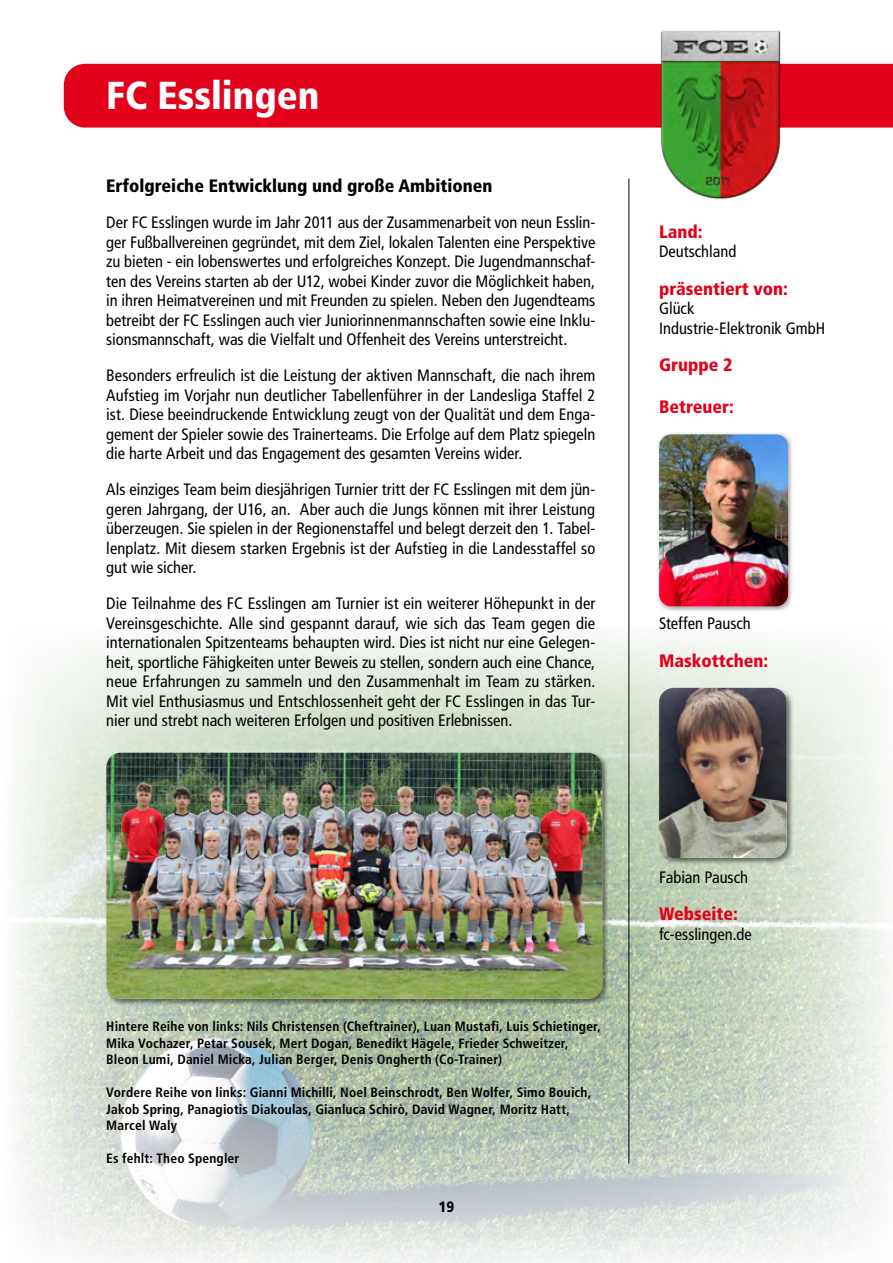
<style>
.page{position:relative;width:893px;height:1263px;background:#fff}
.page>*{position:absolute;margin:0;border:0;box-sizing:border-box;transform-origin:0 0}
.t1{font:900 condensed 39px "Frutiger LT Std";color:#fff}
.t2{font:900 condensed 18px "Frutiger LT Std";color:#e2001a}
.t3{font:900 condensed 18px "Frutiger LT Std";color:#000}
.t4{font:condensed 16.5px/19.5px "Frutiger LT Std";color:#000;text-align:justify}
.t5{font:900 15px "Frutiger LT Pro";color:#000;scale:.85 1}
.t6{font:700 condensed 13.5px/16.5px "Frutiger LT Std";letter-spacing:.015em;color:#000}
</style>
<div class="page">
<img style="left:14px;top:623px;width:878px;height:640px">
<div style="left:657px;top:432px;width:136px;height:180px;background:#000;opacity:.35"></div>
<img style="left:659px;top:434px;width:129px;height:172px">
<div style="left:659px;top:687px;width:135px;height:178px;background:#000;opacity:.5"></div>
<img style="left:659px;top:688px;width:128px;height:170px">
<div style="left:64px;top:64px;width:829px;height:64px;background:#e2001a"></div>
<div style="left:105px;top:752px;width:504px;height:253px;background:#000;opacity:.5"></div>
<img style="left:106px;top:753px;width:496px;height:246px">
<hr style="left:628px;top:179px;width:1px;height:984px;background:#000">
<img style="left:654px;top:30px;width:133px;height:170px">
<h1 class="t1" style="left:106px;top:72px;width:215px">FC Esslingen</h1>
<p class="t3" style="left:106px;top:175px;width:388px">Erfolgreiche Entwicklung und große Ambitionen</p>
<p class="t4" style="left:106px;top:213px;width:490px">Der FC Esslingen wurde im Jahr 2011 aus der Zusammenarbeit von neun Esslin&shy;ger Fußballvereinen gegründet, mit dem Ziel, lokalen Talenten eine Perspektive zu bieten - ein lobenswertes und erfolgreiches Konzept. Die Jugendmannschaf&shy;ten des Vereins starten ab der U12, wobei Kinder zuvor die Möglichkeit haben, in ihren Heimatvereinen und mit Freunden zu spielen. Neben den Jugendteams betreibt der FC Esslingen auch vier Juniorinnenmannschaften sowie eine Inklu&shy;sionsmannschaft, was die Vielfalt und Offenheit des Vereins unterstreicht.</p>
<p class="t4" style="left:106px;top:366px;width:491px">Besonders erfreulich ist die Leistung der aktiven Mannschaft, die nach ihrem Aufstieg im Vorjahr nun deutlicher Tabellenführer in der Landesliga Staffel 2 ist. Diese beeindruckende Entwicklung zeugt von der Qualität und dem Enga&shy;gement der Spieler sowie des Trainerteams. Die Erfolge auf dem Platz spiegeln die harte Arbeit und das Engagement des gesamten Vereins wider.</p>
<p class="t4" style="left:106px;top:480px;width:491px">Als einziges Team beim diesjährigen Turnier tritt der FC Esslingen mit dem jün&shy;geren Jahrgang, der U16, an. Aber auch die Jungs können mit ihrer Leistung überzeugen. Sie spielen in der Regionenstaffel und belegt derzeit den 1. Tabel&shy;lenplatz. Mit diesem starken Ergebnis ist der Aufstieg in die Landesstaffel so gut wie sicher.</p>
<p class="t4" style="left:106px;top:594px;width:491px">Die Teilnahme des FC Esslingen am Turnier ist ein weiterer Höhepunkt in der Vereinsgeschichte. Alle sind gespannt darauf, wie sich das Team gegen die internationalen Spitzenteams behaupten wird. Dies ist nicht nur eine Gelegen&shy;heit, sportliche Fähigkeiten unter Beweis zu stellen, sondern auch eine Chance, neue Erfahrungen zu sammeln und den Zusammenhalt im Team zu stärken.<br>Mit viel Enthusiasmus und Entschlossenheit geht der FC Esslingen in das Tur&shy;nier und strebt nach weiteren Erfolgen und positiven Erlebnissen.</p>
<p class="t6" style="left:106px;top:1018px;width:496px">Hintere Reihe von links: Nils Christensen (Cheftrainer), Luan Mustafi, Luis Schietinger,<br>Mika Vochazer, Petar Sousek, Mert Dogan, Benedikt Hägele, Frieder Schweitzer,<br>Bleon Lumi, Daniel Micka, Julian Berger, Denis Ongherth (Co-Trainer)</p>
<p class="t6" style="left:106px;top:1084px;width:487px">Vordere Reihe von links: Gianni Michilli, Noel Beinschrodt, Ben Wolfer, Simo Bouich,<br>Jakob Spring, Panagiotis Diakoulas, Gianluca Schirò, David Wagner, Moritz Hatt,<br>Marcel Waly</p>
<p class="t6" style="left:106px;top:1150px;width:135px">Es fehlt: Theo Spengler</p>
<p class="t5" style="left:439px;top:1198px;width:20px">19</p>
<p class="t2" style="left:659px;top:220px;width:45px">Land:</p>
<p class="t4" style="left:659px;top:242px;width:79px">Deutschland</p>
<p class="t2" style="left:659px;top:277px;width:130px">präsentiert von:</p>
<p class="t4" style="left:659px;top:298px;width:168px">Glück<br>Industrie-Elektronik GmbH</p>
<p class="t2" style="left:659px;top:354px;width:75px">Gruppe 2</p>
<p class="t2" style="left:659px;top:396px;width:76px">Betreuer:</p>
<p class="t4" style="left:659px;top:614px;width:93px">Steffen Pausch</p>
<p class="t2" style="left:659px;top:650px;width:111px">Maskottchen:</p>
<p class="t4" style="left:659px;top:867px;width:91px">Fabian Pausch</p>
<p class="t2" style="left:659px;top:903px;width:80px">Webseite:</p>
<p class="t4" style="left:659px;top:924px;width:94px">fc-esslingen.de</p>
</div>
